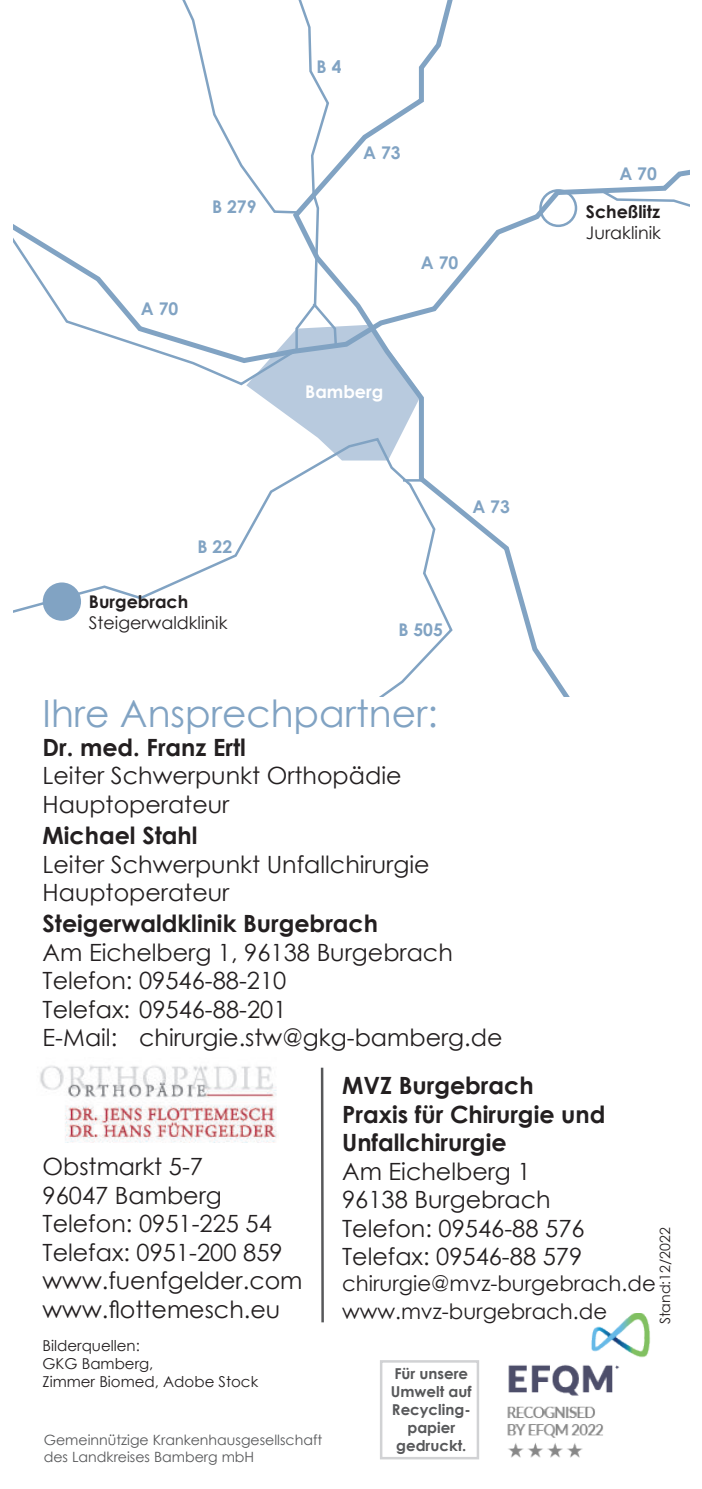
<style>
.page{position:relative;width:702px;height:1489px;background:#fff}
.page>*{position:absolute;margin:0;border:0;box-sizing:border-box;transform-origin:0 0}
.t1{font:37.5px "Century Gothic";color:#81a3c3}
.t2{font:23.75px/28.5px "Century Gothic";color:#231f20}
.t3{font:700 23.75px/28.5px "Century Gothic";color:#231f20}
.t4{font:21.25px/28.5px "Century Gothic";color:#231f20}
.t5{font:700 17.5px "Century Gothic";color:#81a3c3}
.t6{font:17.5px "Century Gothic";color:#231f20}
.t7{font:700 17.5px "Century Gothic";color:#231f20}
.t8{font:700 17.5px "Century Gothic";color:#fff}
.t9{font:15px/18px "Century Gothic";color:#231f20}
.t10{font:700 15px/18px "Century Gothic";color:#57585a;text-align:center}
.t11{font:14.25px/17px "Century Gothic";color:#57585a}
.t12{font:14.25px "Century Gothic";color:#231f20}
</style>
<div class="page">
<svg style="left:330px;top:0;width:267px;height:696px"></svg>
<svg style="left:13px;top:0;width:317px;height:386px"></svg>
<svg style="left:246px;top:300px;width:175px;height:136px"></svg>
<svg style="left:13px;top:436px;width:441px;height:260px"></svg>
<svg style="left:403px;top:479px;width:18px;height:2px"></svg>
<svg style="left:597px;top:184px;width:92px;height:23px"></svg>
<div style="left:43px;top:582px;width:38px;height:38px;background:#81a3c3;border-radius:50%"></div>
<div style="left:539px;top:189px;width:38px;height:38px;border:3px solid #81a3c3;border-radius:50%"></div>
<img style="left:40px;top:1065px;width:237px;height:77px">
<hr style="left:321px;top:1067px;width:3px;height:255px;background:#57585a">
<img style="left:507px;top:1313px;width:144px;height:145px">
<div style="left:380px;top:1359px;width:99px;height:100px;border:3px solid #d1d2d4"></div>
<p class="t5" style="left:212px;top:199px;width:46px">B 279</p>
<p class="t5" style="left:141px;top:302px;width:39px">A 70</p>
<p class="t5" style="left:197px;top:539px;width:36px">B 22</p>
<p class="t7" style="left:89px;top:594px;width:101px">Burgebrach</p>
<p class="t6" style="left:89px;top:615px;width:140px">Steigerwaldklinik</p>
<p class="t5" style="left:316px;top:59px;width:26px">B 4</p>
<p class="t5" style="left:363px;top:145px;width:39px">A 73</p>
<p class="t5" style="left:421px;top:256px;width:39px">A 70</p>
<p class="t8" style="left:305px;top:385px;width:80px">Bamberg</p>
<p class="t5" style="left:472px;top:499px;width:39px">A 73</p>
<p class="t5" style="left:398px;top:622px;width:46px">B 505</p>
<h1 class="t1" style="left:43px;top:699px;width:397px">Ihre Ansprechpartner:</h1>
<p class="t3" style="left:43px;top:735px;width:205px">Dr. med. Franz Ertl</p>
<p class="t2" style="left:43px;top:763px;width:360px">Leiter Schwerpunkt Orthopädie<br>Hauptoperateur</p>
<p class="t3" style="left:43px;top:823px;width:156px">Michael Stahl</p>
<p class="t2" style="left:43px;top:851px;width:388px">Leiter Schwerpunkt Unfallchirurgie<br>Hauptoperateur</p>
<p class="t3" style="left:43px;top:911px;width:337px">Steigerwaldklinik Burgebrach</p>
<p class="t2" style="left:43px;top:939px;width:461px">Am Eichelberg 1, 96138 Burgebrach<br>Telefon: 09546-88-210<br>Telefax: 09546-88-201<br>E-Mail: chirurgie.stw@gkg-bamberg.de</p>
<p class="t5" style="left:619px;top:167px;width:39px">A 70</p>
<p class="t7" style="left:586px;top:205px;width:76px">Scheßlitz</p>
<p class="t6" style="left:586px;top:226px;width:77px">Juraklinik</p>
<p class="t2" style="left:43px;top:1154px;width:261px">Obstmarkt 5-7<br>96047 Bamberg<br>Telefon: 0951-225 54<br>Telefax: 0951-200 859 www.fuenfgelder.com www.flottemesch.eu</p>
<p class="t9" style="left:43px;top:1337px;width:217px">Bilderquellen:<br>GKG Bamberg,<br>Zimmer Biomed, Adobe Stock</p>
<p class="t11" style="left:44px;top:1432px;width:280px">Gemeinnützige Krankenhausgesellschaft des Landkreises Bamberg mbH</p>
<p class="t3" style="left:342px;top:1073px;width:265px">MVZ Burgebrach<br>Praxis für Chirurgie und<br>Unfallchirurgie</p>
<p class="t2" style="left:342px;top:1159px;width:244px">Am Eichelberg 1<br>96138 Burgebrach<br>Telefon: 09546-88 576<br>Telefax: 09546-88 579</p>
<p class="t4" style="left:342px;top:1270px;width:315px">chirurgie@mvz-burgebrach.de www.mvz-burgebrach.de</p>
<p class="t12" style="left:659px;top:1324px;width:98px;rotate:-90deg">Stand:12/2022</p>
<p class="t10" style="left:391px;top:1363px;width:82px">Für unsere<br>Umwelt auf<br>Recycling&shy;papier gedruckt.</p>
</div>
